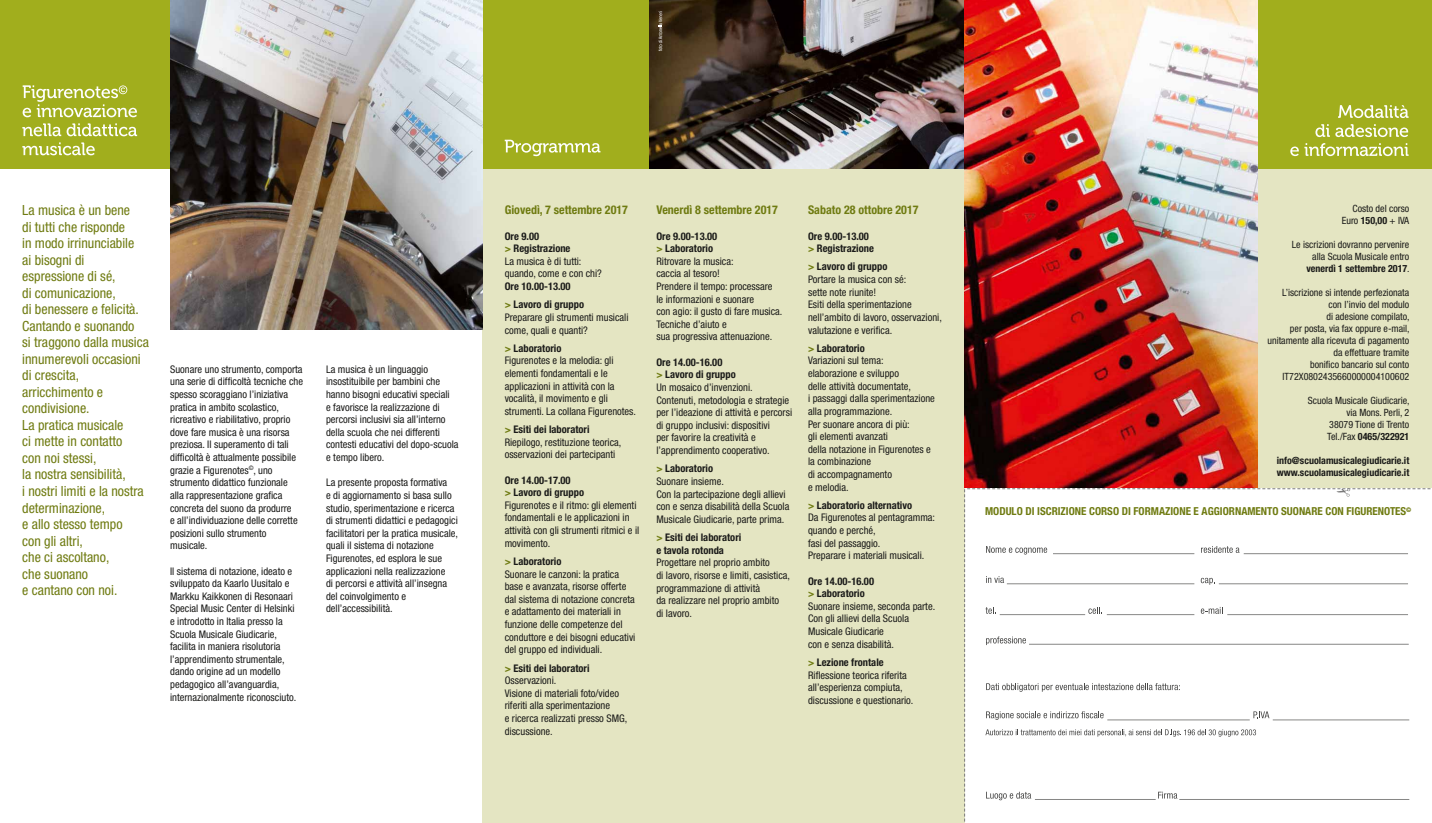
<style>
.page{position:relative;width:1432px;height:823px;background:#fff}
.page>*{position:absolute;margin:0;border:0;box-sizing:border-box;transform-origin:0 0}
.t1{font:condensed 14px/16.5px "Helvetica Neue LT Std";color:#6f7b11}
.t2{font:700 condensed 12px "Helvetica Neue LT Std";color:#6f7b11}
.t3{font:700 condensed 11px "Helvetica Neue LT Std";color:#6f7b11}
.t4{font:condensed 10.5px/12.6px "Helvetica Neue LT Std";color:#1a1a18}
.t5{font:700 condensed 10.5px/12.6px "Helvetica Neue LT Std";color:#1a1a18}
.t6{font:condensed 10px/12px "Helvetica Neue LT Std";color:#1a1a18;text-align:right}
.t7{font:700 condensed 10px/12px "Helvetica Neue LT Std";color:#1a1a18}
.s1{font-weight:700}
.s2{font-weight:700;color:#6f7b11}
.s3{color:#6f7b11}
</style>
<div class="page">
<div style="left:1218px;top:167px;width:213px;height:321px;background:#e4e5c2"></div>
<div style="left:482px;top:169px;width:482px;height:653px;background:#e4e5c2"></div>
<div style="left:482px;top:0;width:170px;height:169px;background:#a1ae1d"></div>
<div style="left:0;top:0;width:170px;height:169px;background:#a1ae1d"></div>
<svg style="left:23px;top:85px;width:114px;height:32px"></svg>
<svg style="left:22px;top:123px;width:39px;height:13px"></svg>
<svg style="left:67px;top:123px;width:70px;height:13px"></svg>
<svg style="left:22px;top:142px;width:73px;height:13px"></svg>
<svg style="left:505px;top:140px;width:95px;height:16px"></svg>
<div style="left:1217px;top:0;width:214px;height:169px;background:#a1ae1d"></div>
<svg style="left:1338px;top:105px;width:70px;height:13px"></svg>
<svg style="left:1315px;top:124px;width:14px;height:13px"></svg>
<svg style="left:1335px;top:124px;width:73px;height:13px"></svg>
<svg style="left:1290px;top:146px;width:8px;height:10px"></svg>
<svg style="left:1304px;top:143px;width:104px;height:13px"></svg>
<img style="left:170px;top:0;width:312px;height:329px">
<img style="left:649px;top:0;width:315px;height:169px">
<svg style="left:658px;top:11px;width:4px;height:40px"></svg>
<svg style="left:964px;top:488px;width:467px;height:334px"></svg>
<hr style="left:1053px;top:553px;width:141px;height:1px;background:#878786">
<hr style="left:1007px;top:583px;width:187px;height:1px;background:#878786">
<hr style="left:999px;top:614px;width:86px;height:1px;background:#878786">
<hr style="left:1029px;top:643px;width:379px;height:1px;background:#878786">
<hr style="left:1106px;top:614px;width:88px;height:1px;background:#878786">
<hr style="left:1107px;top:719px;width:142px;height:1px;background:#878786">
<hr style="left:1272px;top:719px;width:137px;height:1px;background:#878786">
<hr style="left:1243px;top:553px;width:165px;height:1px;background:#878786">
<hr style="left:1035px;top:798px;width:120px;height:1px;background:#878786">
<hr style="left:1179px;top:798px;width:230px;height:1px;background:#878786">
<hr style="left:1218px;top:583px;width:190px;height:1px;background:#878786">
<hr style="left:1227px;top:614px;width:181px;height:1px;background:#878786">
<img style="left:964px;top:0;width:293px;height:487px">
<p class="t1" style="left:22px;top:202px;width:128px">La musica è un bene<br>di tutti che risponde<br>in modo irrinunciabile<br>ai bisogni di espressione di sé,<br>di comunicazione,<br>di benessere e felicità.<br>Cantando e suonando<br>si traggono dalla musica innumerevoli occasioni di crescita, arricchimento e condivisione.<br>La pratica musicale<br>ci mette in contatto<br>con noi stessi,<br>la nostra sensibilità,<br>i nostri limiti e la nostra determinazione,<br>e allo stesso tempo<br>con gli altri,<br>che ci ascoltano,<br>che suonano<br>e cantano con noi.</p>
<p class="t4" style="left:170px;top:362px;width:134px">Suonare uno strumento, comporta una serie di difficoltà tecniche che spesso scoraggiano l’iniziativa pratica in ambito scolastico, ricreativo e riabilitativo, proprio dove fare musica è una risorsa preziosa. Il superamento di tali difficoltà è attualmente possibile grazie a Figurenotes<sup>©</sup>, uno strumento didattico funzionale alla rappresentazione grafica concreta del suono da produrre<br>e all’individuazione delle corrette posizioni sullo strumento musicale.</p>
<p class="t4" style="left:170px;top:564px;width:128px">Il sistema di notazione, ideato e sviluppato da Kaarlo Uusitalo e<br>Markku Kaikkonen di Resonaari<br>Special Music Center di Helsinki e introdotto in Italia presso la<br>Scuola Musicale Giudicarie, facilita in maniera risolutoria l’apprendimento strumentale, dando origine ad un modello pedagogico all’avanguardia, internazionalmente riconosciuto.</p>
<p class="t4" style="left:326px;top:362px;width:134px">La musica è un linguaggio insostituibile per bambini che hanno bisogni educativi speciali<br>e favorisce la realizzazione di percorsi inclusivi sia all’interno della scuola che nei differenti contesti educativi del dopo-scuola e tempo libero.</p>
<p class="t4" style="left:326px;top:476px;width:133px">La presente proposta formativa<br>e di aggiornamento si basa sullo studio, sperimentazione e ricerca di strumenti didattici e pedagogici facilitatori per la pratica musicale, quali il sistema di notazione<br>Figurenotes, ed esplora le sue applicazioni nella realizzazione<br>di percorsi e attività all’insegna del coinvolgimento e dell’accessibilità.</p>
<p class="t2" style="left:505px;top:203px;width:125px">Giovedì, 7 settembre 2017</p>
<p class="t4" style="left:505px;top:229px;width:99px"><span class="s1">Ore 9.00<br></span><span class="s2">&gt;</span> <span class="s1">Registrazione<br></span>La musica è di tutti: quando, come e con chi?</p>
<p class="t5" style="left:505px;top:277px;width:81px;line-height:18.3px">Ore 10.00-13.00<br><span class="s3">&gt;</span> Lavoro di gruppo</p>
<p class="t4" style="left:505px;top:310px;width:125px">Preparare gli strumenti musicali come, quali e quanti?</p>
<p class="t4" style="left:505px;top:341px;width:133px"><span class="s2">&gt;</span> <span class="s1">Laboratorio<br></span>Figurenotes e la melodia: gli elementi fondamentali e le applicazioni in attività con la vocalità, il movimento e gli strumenti. La collana Figurenotes.</p>
<p class="t4" style="left:505px;top:423px;width:118px"><span class="s2">&gt;</span> <span class="s1">Esiti dei laboratori<br></span>Riepilogo, restituzione teorica, osservazioni dei partecipanti</p>
<p class="t4" style="left:505px;top:473px;width:136px"><span class="s1">Ore 14.00-17.00<br></span><span class="s2">&gt;</span> <span class="s1">Lavoro di gruppo<br></span>Figurenotes e il ritmo: gli elementi fondamentali e le applicazioni in attività con gli strumenti ritmici e il movimento.</p>
<p class="t4" style="left:505px;top:554px;width:132px"><span class="s2">&gt;</span> <span class="s1">Laboratorio<br></span>Suonare le canzoni: la pratica base e avanzata, risorse offerte dal sistema di notazione concreta e adattamento dei materiali in funzione delle competenze del conduttore e dei bisogni educativi del gruppo ed individuali.</p>
<p class="t4" style="left:505px;top:661px;width:124px"><span class="s2">&gt;</span> <span class="s1">Esiti dei laboratori<br></span>Osservazioni.<br>Visione di materiali foto/video riferiti alla sperimentazione<br>e ricerca realizzati presso SMG, discussione.</p>
<p class="t2" style="left:656px;top:203px;width:123px">Venerdì 8 settembre 2017</p>
<p class="t4" style="left:656px;top:229px;width:128px"><span class="s1">Ore 9.00-13.00<br></span><span class="s2">&gt;</span> <span class="s1">Laboratorio<br></span>Ritrovare la musica:<br>caccia al tesoro!<br>Prendere il tempo: processare<br>le informazioni e suonare<br>con agio: il gusto di fare musica.<br>Tecniche d’aiuto e<br>sua progressiva attenuazione.</p>
<p class="t4" style="left:656px;top:355px;width:137px"><span class="s1">Ore 14.00-16.00<br></span><span class="s2">&gt;</span> <span class="s1">Lavoro di gruppo<br></span>Un mosaico d’invenzioni.<br>Contenuti, metodologia e strategie per l’ideazione di attività e percorsi di gruppo inclusivi: dispositivi<br>per favorire la creatività e l’apprendimento cooperativo.</p>
<p class="t4" style="left:656px;top:462px;width:134px"><span class="s2">&gt;</span> <span class="s1">Laboratorio<br></span>Suonare insieme.<br>Con la partecipazione degli allievi con e senza disabilità della Scuola<br>Musicale Giudicarie, parte prima.</p>
<p class="t5" style="left:656px;top:530px;width:86px"><span class="s3">&gt;</span> Esiti dei laboratori e tavola rotonda</p>
<p class="t4" style="left:656px;top:556px;width:135px">Progettare nel proprio ambito<br>di lavoro, risorse e limiti, casistica, programmazione di attività<br>da realizzare nel proprio ambito<br>di lavoro.</p>
<p class="t2" style="left:808px;top:203px;width:112px">Sabato 28 ottobre 2017</p>
<p class="t5" style="left:808px;top:229px;width:67px">Ore 9.00-13.00 <span class="s3">&gt;</span> Registrazione</p>
<p class="t4" style="left:808px;top:260px;width:135px"><span class="s2">&gt;</span> <span class="s1">Lavoro di gruppo<br></span>Portare la musica con sé:<br>sette note riunite!<br>Esiti della sperimentazione nell’ambito di lavoro, osservazioni, valutazione e verifica.</p>
<p class="t4" style="left:808px;top:341px;width:128px"><span class="s2">&gt;</span> <span class="s1">Laboratorio<br></span>Variazioni sul tema: elaborazione e sviluppo<br>delle attività documentate,<br>i passaggi dalla sperimentazione alla programmazione.<br>Per suonare ancora di più:<br>gli elementi avanzati<br>della notazione in Figurenotes e la combinazione<br>di accompagnamento<br>e melodia.</p>
<p class="t4" style="left:808px;top:498px;width:128px"><span class="s2">&gt;</span> <span class="s1">Laboratorio alternativo<br></span>Da Figurenotes al pentagramma: quando e perché,<br>fasi del passaggio.<br>Preparare i materiali musicali.</p>
<p class="t4" style="left:808px;top:574px;width:129px"><span class="s1">Ore 14.00-16.00<br></span><span class="s2">&gt;</span> <span class="s1">Laboratorio<br></span>Suonare insieme, seconda parte.<br>Con gli allievi della Scuola<br>Musicale Giudicarie<br>con e senza disabilità.</p>
<p class="t4" style="left:808px;top:655px;width:107px"><span class="s2">&gt;</span> <span class="s1">Lezione frontale<br></span>Riflessione teorica riferita all’esperienza compiuta, discussione e questionario.</p>
<p class="t6" style="left:1341px;top:202px;width:69px">Costo del corso<br>Euro <span class="s1">150,00</span> + IVA</p>
<p class="t6" style="left:1291px;top:238px;width:119px">Le iscrizioni dovranno pervenire alla Scuola Musicale entro <span class="s1">venerdì 1 settembre 2017</span>.</p>
<p class="t6" style="left:1267px;top:286px;width:144px">L’iscrizione si intende perfezionata con l’invio del modulo<br>di adesione compilato,<br>per posta, via fax oppure e-mail, unitamente alla ricevuta di pagamento da effettuare tramite<br>bonifico bancario sul conto<br>IT72X0802435660000004100602</p>
<p class="t6" style="left:1307px;top:394px;width:103px">Scuola Musicale Giudicarie, via Mons. Perli, 2<br>38079 Tione di Trento<br>Tel./Fax <span class="s1">0465/322921</span></p>
<p class="t7" style="left:1276px;top:454px;width:134px">info@scuolamusicalegiudicarie.it www.scuolamusicalegiudicarie.it</p>
<p class="t3" style="left:985px;top:504px;width:428px">MODULO DI ISCRIZIONE CORSO DI FORMAZIONE E AGGIORNAMENTO SUONARE CON FIGURENOTES<sup>©</sup></p>
</div>
